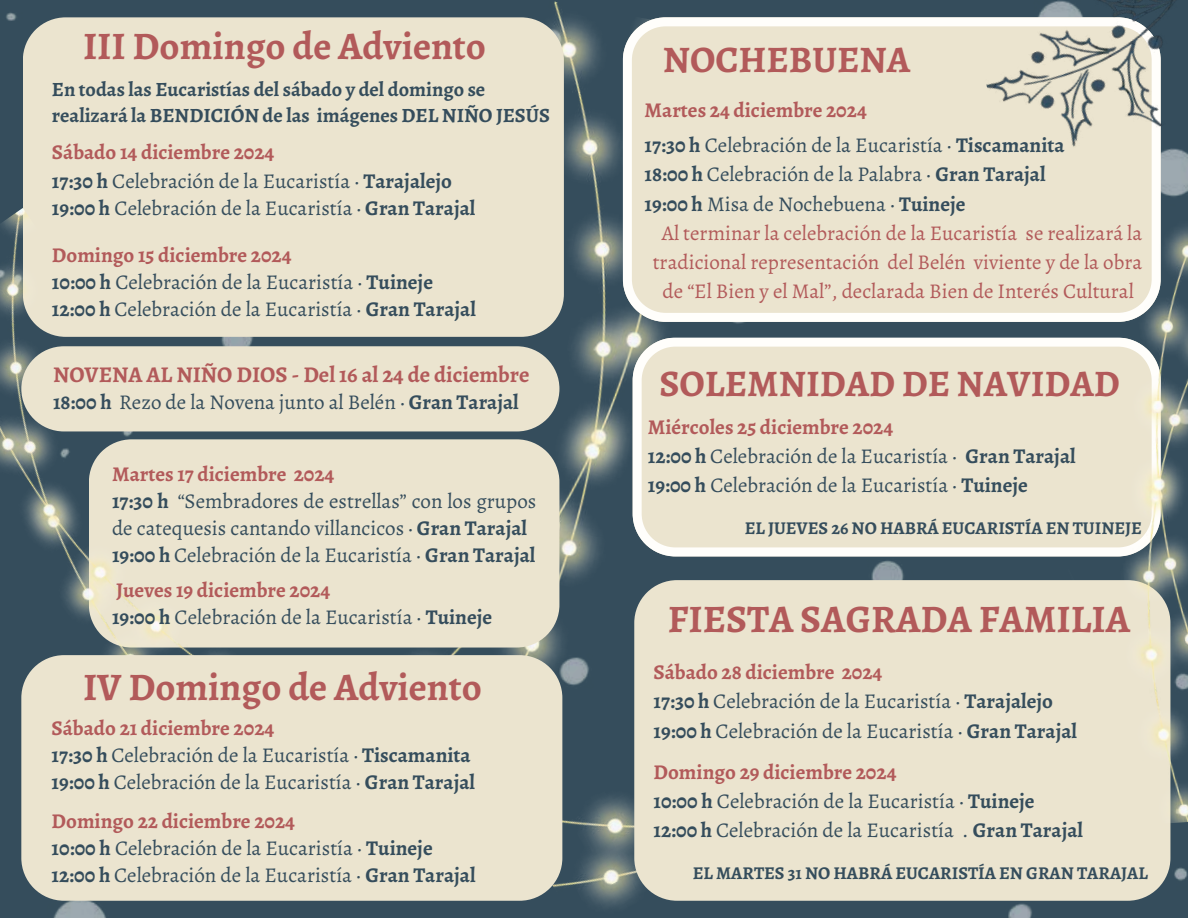
<style>
.page{position:relative;width:1188px;height:918px;background:#fff}
.page>*{position:absolute;margin:0;border:0;box-sizing:border-box;transform-origin:0 0}
.t1{font:700 39px "Alegreya";color:#b25a5a}
.t2{font:700 37.5px "Alegreya";color:#b25a5a}
.t3{font:700 22.5px "Alegreya";color:#b25a5a}
.t4{font:21px/27px "Alegreya";color:#354d5c}
.t5{font:21px/29.2px "Alegreya";color:#b25a5a;text-align:center}
.t6{font:700 20.25px/26.2px "Alegreya";color:#354d5c}
.t7{font:700 18px "Alegreya";color:#354d5c}
.s1{font-weight:700;color:#b25a5a}
.s2{font-weight:700}
</style>
<div class="page">
<img style="left:0;top:0;width:1188px;height:918px">
<img style="left:339px;top:0;width:397px;height:795px">
<div style="left:23px;top:17px;width:541px;height:320px;background:#ebe4cf"></div>
<div style="left:367px;top:439px;width:192px;height:209px;background:#ebe4cf"></div>
<img style="left:0;top:208px;width:367px;height:611px">
<svg style="left:623px;top:17px;width:538px;height:305px;background:#ebe5d1"></svg>
<svg style="left:633px;top:338px;width:457px;height:218px;background:#ebe5d2"></svg>
<div style="left:21px;top:655px;width:541px;height:246px;background:#ebe4cf"></div>
<svg style="left:634px;top:580px;width:536px;height:321px;background:#e5dfcb"></svg>
<img style="left:971px;top:0;width:217px;height:184px">
<img style="left:1090px;top:211px;width:98px;height:615px">
<div style="left:21px;top:346px;width:538px;height:85px;background:#ebe4cf;border-radius:43px"></div>
<h1 class="t1" style="left:83px;top:19px;width:404px">III Domingo de Adviento</h1>
<p class="t6" style="left:52px;top:76px;width:499px">En todas las Eucaristías del sábado y del domingo se realizará la BENDICIÓN de las imágenes DEL NIÑO JESÚS</p>
<p class="t4" style="left:52px;top:137px;width:402px;line-height:29.1px"><span class="s1">Sábado 14 diciembre 2024<br></span><span class="s2">17:30 h</span> Celebración de la Eucaristía · <span class="s2">Tarajalejo</span></p>
<p class="t4" style="left:52px;top:195px;width:425px"><span class="s2">19:00 h</span> Celebración de la Eucaristía · <span class="s2">Gran Tarajal</span></p>
<p class="t4" style="left:52px;top:241px;width:425px"><span class="s1">Domingo 15 diciembre 2024<br></span><span class="s2">10:00 h</span> Celebración de la Eucaristía · <span class="s2">Tuineje<br>12:00 h</span> Celebración de la Eucaristía · <span class="s2">Gran Tarajal</span></p>
<p class="t3" style="left:53px;top:359px;width:478px">NOVENA AL NIÑO DIOS - Del 16 al 24 de diciembre</p>
<p class="t4" style="left:53px;top:389px;width:467px"><span class="s2">18:00 h</span> Rezo de la Novena junto al Belén · <span class="s2">Gran Tarajal</span></p>
<p class="t4" style="left:112px;top:461px;width:426px"><span class="s1">Martes 17 diciembre 2024<br></span><span class="s2">17:30 h</span> “Sembradores de estrellas” con los grupos de catequesis cantando villancicos · <span class="s2">Gran Tarajal 19:00 h</span> Celebración de la Eucaristía · <span class="s2">Gran Tarajal</span></p>
<p class="t4" style="left:112px;top:576px;width:382px"><span class="s1">Jueves 19 diciembre 2024<br></span><span class="s2">19:00 h</span> Celebración de la Eucaristía · <span class="s2">Tuineje</span></p>
<h1 class="t1" style="left:83px;top:661px;width:400px">IV Domingo de Adviento</h1>
<p class="t4" style="left:52px;top:715px;width:425px"><span class="s1">Sábado 21 diciembre 2024<br></span><span class="s2">17:30 h</span> Celebración de la Eucaristía · <span class="s2">Tiscamanita<br>19:00 h</span> Celebración de la Eucaristía · <span class="s2">Gran Tarajal</span></p>
<p class="t4" style="left:52px;top:807px;width:425px"><span class="s1">Domingo 22 diciembre 2024<br></span><span class="s2">10:00 h</span> Celebración de la Eucaristía · <span class="s2">Tuineje<br>12:00 h</span> Celebración de la Eucaristía · <span class="s2">Gran Tarajal</span></p>
<h2 class="t2" style="left:663px;top:33px;width:249px">NOCHEBUENA</h2>
<p class="t4" style="left:645px;top:92px;width:422px;line-height:35.2px"><span class="s1">Martes 24 diciembre 2024<br></span><span class="s2">17:30 h</span> Celebración de la Eucaristía · <span class="s2">Tiscamanita</span></p>
<p class="t4" style="left:645px;top:160px;width:403px;line-height:29.2px"><span class="s2">18:00 h</span> Celebración de la Palabra · <span class="s2">Gran Tarajal<br>19:00 h</span> Misa de Nochebuena · <span class="s2">Tuineje</span></p>
<p class="t5" style="left:653px;top:218px;width:491px">Al terminar la celebración de la Eucaristía se realizará la tradicional representación del Belén viviente y de la obra de “El Bien y el Mal”, declarada Bien de Interés Cultural</p>
<h2 class="t2" style="left:659px;top:358px;width:462px">SOLEMNIDAD DE NAVIDAD</h2>
<p class="t4" style="left:648px;top:412px;width:429px;line-height:29px"><span class="s1">Miércoles 25 diciembre 2024<br></span><span class="s2">12:00 h</span> Celebración de la Eucaristía · <span class="s2">Gran Tarajal<br>19:00 h</span> Celebración de la Eucaristía · <span class="s2">Tuineje</span></p>
<p class="t7" style="left:745px;top:516px;width:399px">EL JUEVES 26 NO HABRÁ EUCARISTÍA EN TUINEJE</p>
<h1 class="t1" style="left:668px;top:592px;width:464px">FIESTA SAGRADA FAMILIA</h1>
<p class="t4" style="left:654px;top:657px;width:425px;line-height:29.2px"><span class="s1">Sábado 28 diciembre 2024<br></span><span class="s2">17:30 h</span> Celebración de la Eucaristía · <span class="s2">Tarajalejo<br>19:00 h</span> Celebración de la Eucaristía · <span class="s2">Gran Tarajal</span></p>
<p class="t4" style="left:654px;top:757px;width:431px;line-height:29.2px"><span class="s1">Domingo 29 diciembre 2024<br></span><span class="s2">10:00 h</span> Celebración de la Eucaristía · <span class="s2">Tuineje<br>12:00 h</span> Celebración de la Eucaristía . <span class="s2">Gran Tarajal</span></p>
<p class="t7" style="left:693px;top:861px;width:457px">EL MARTES 31 NO HABRÁ EUCARISTÍA EN GRAN TARAJAL</p>
</div>
